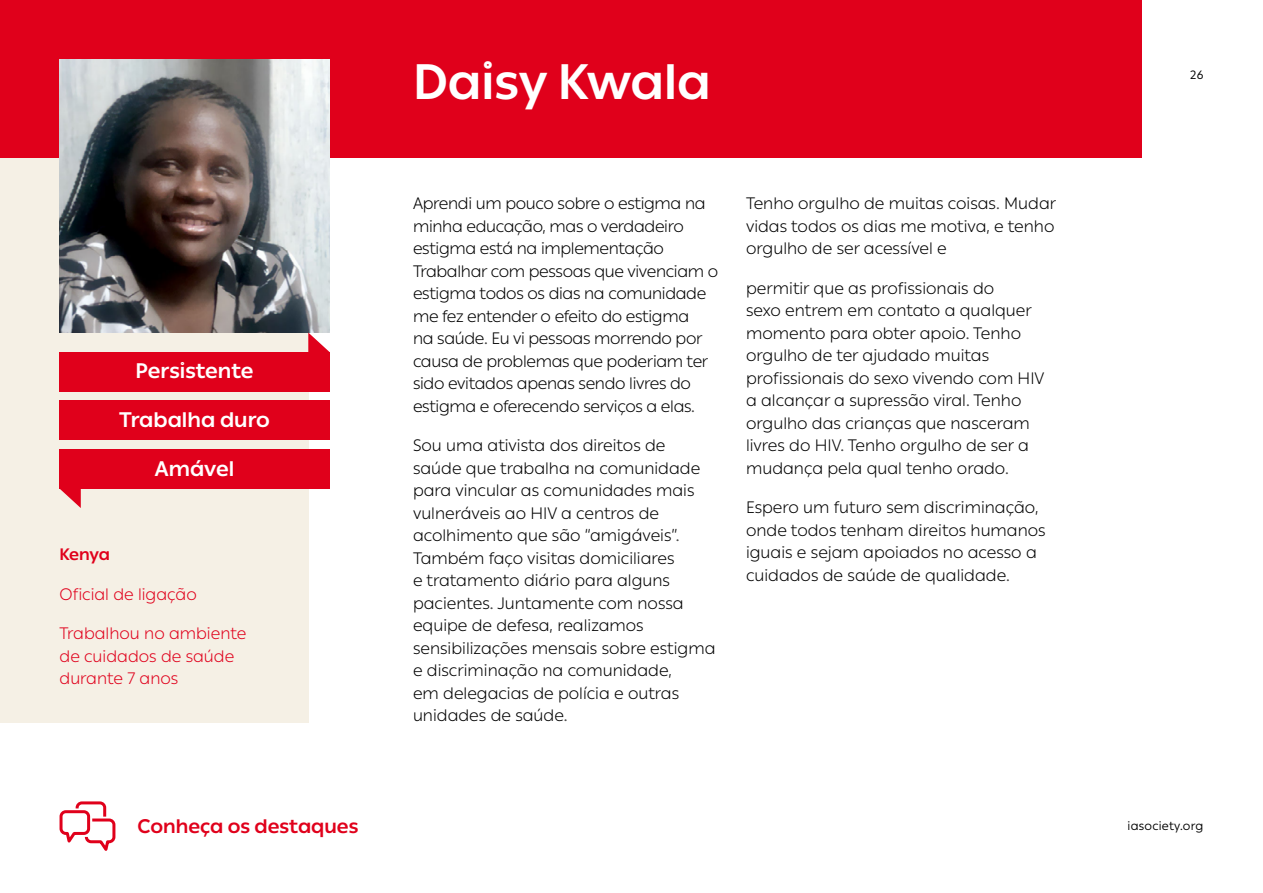
<style>
.page{position:relative;width:1263px;height:893px;background:#fff}
.page>*{position:absolute;margin:0;border:0;box-sizing:border-box;transform-origin:0 0}
.t1{font:700 49.5px "IAS Ribbon Sans";color:#fff}
.t2{font:700 21px "IAS Ribbon Sans";color:#fff}
.t3{font:700 19.5px "IAS Ribbon Sans";color:#e0001b}
.t4{font:300 16.5px/22.5px "IAS Ribbon Sans";color:#000}
.t5{font:300 16.5px/22.5px "IAS Ribbon Sans";letter-spacing:-.02em;color:#000}
.t6{font:300 16.5px/22.5px "IAS Ribbon Sans";color:#e0001b}
.t7{font:700 16.5px "IAS Ribbon Sans";letter-spacing:-.02em;color:#e0001b}
.t8{font:12px "IAS Ribbon Sans";letter-spacing:.02em;color:#000}
</style>
<div class="page">
<svg style="left:59px;top:801px;width:57px;height:50px"></svg>
<div style="left:0;top:157px;width:308px;height:566px;background:#f5f0e5"></div>
<div style="left:0;top:0;width:1141px;height:157px;background:#e0001b"></div>
<div style="left:60px;top:352px;width:270px;height:39px;background:#e0001b"></div>
<div style="left:60px;top:450px;width:270px;height:39px;background:#e0001b"></div>
<div style="left:60px;top:401px;width:270px;height:39px;background:#e0001b"></div>
<img style="left:60px;top:60px;width:270px;height:273px">
<svg style="left:308px;top:333px;width:22px;height:19px"></svg>
<svg style="left:60px;top:489px;width:21px;height:19px"></svg>
<p class="t2" style="left:136px;top:355px;width:119px">Persistente</p>
<p class="t2" style="left:119px;top:403px;width:152px">Trabalha duro</p>
<p class="t2" style="left:155px;top:452px;width:81px">Amável</p>
<p class="t7" style="left:60px;top:542px;width:52px">Kenya</p>
<p class="t6" style="left:60px;top:582px;width:139px">Oficial de ligação</p>
<p class="t6" style="left:60px;top:621px;width:188px">Trabalhou no ambiente de cuidados de saúde durante 7 anos</p>
<p class="t3" style="left:138px;top:811px;width:222px">Conheça os destaques</p>
<h1 class="t1" style="left:413px;top:43px;width:299px">Daisy Kwala</h1>
<p class="t5" style="left:413px;top:191px;width:307px">Aprendi um pouco sobre o estigma na minha educação, mas o verdadeiro estigma está na implementação Trabalhar com pessoas que vivenciam o estigma todos os dias na comunidade me fez entender o efeito do estigma<br>na saúde. Eu vi pessoas morrendo por causa de problemas que poderiam ter sido evitados apenas sendo livres do estigma e oferecendo serviços a elas.</p>
<p class="t4" style="left:413px;top:433px;width:304px">Sou uma ativista dos direitos de saúde que trabalha na comunidade para vincular as comunidades mais vulneráveis ao HIV a centros de acolhimento que são “amigáveis”.<br>Também faço visitas domiciliares<br>e tratamento diário para alguns pacientes. Juntamente com nossa equipe de defesa, realizamos sensibilizações mensais sobre estigma e discriminação na comunidade,<br>em delegacias de polícia e outras unidades de saúde.</p>
<p class="t4" style="left:746px;top:191px;width:312px;text-align:justify">Tenho orgulho de muitas coisas. Mudar vidas todos os dias me motiva, e tenho orgulho de ser acessível e</p>
<p class="t4" style="left:746px;top:276px;width:300px">permitir que as profissionais do<br>sexo entrem em contato a qualquer momento para obter apoio. Tenho orgulho de ter ajudado muitas profissionais do sexo vivendo com HIV a alcançar a supressão viral. Tenho orgulho das crianças que nasceram livres do HIV. Tenho orgulho de ser a mudança pela qual tenho orado.</p>
<p class="t4" style="left:746px;top:495px;width:301px">Espero um futuro sem discriminação, onde todos tenham direitos humanos iguais e sejam apoiados no acesso a cuidados de saúde de qualidade.</p>
<p class="t8" style="left:1190px;top:66px;width:15px">26</p>
<p class="t8" style="left:1127px;top:817px;width:77px">iasociety.org</p>
</div>
